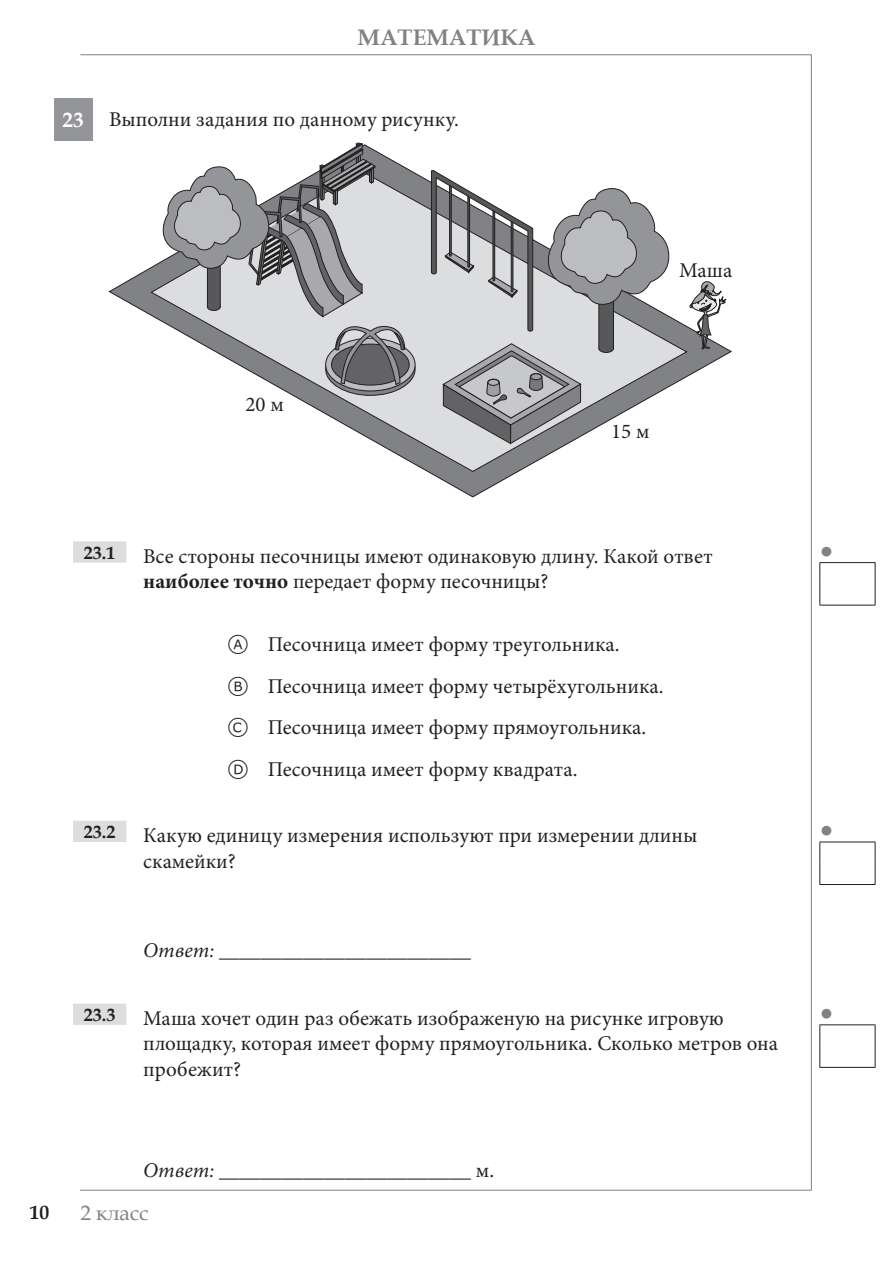
<style>
.page{position:relative;width:893px;height:1263px;background:#fff}
.page>*{position:absolute;margin:0;border:0;box-sizing:border-box;transform-origin:0 0}
.t1{font:700 22.5px "Book Antiqua";color:#808285}
.t2{font:22.5px "Arial";color:#808285}
.t3{font:21px/25.2px "Minion Pro";color:#231f20}
.t4{font:italic 21px "Minion Pro";color:#231f20}
.t5{font:21px "Book Antiqua";color:#808285}
.t6{font:700 19.5px "Book Antiqua";color:#231f20}
.t7{font:700 18px "Book Antiqua";color:#231f20}
.s1{font-family:"Book Antiqua";font-weight:700;color:#fff}
.s2{font-weight:700}
.s3{font-family:"TIMSS options";font-size:24px}
.s4{font-style:normal}
</style>
<div class="page">
<hr style="left:80px;top:54px;width:731px;height:1px;background:#808285">
<hr style="left:811px;top:54px;width:1px;height:1136px;background:#808285">
<hr style="left:80px;top:1190px;width:731px;height:1px;background:#808285">
<div style="left:54px;top:98px;width:38px;height:42px;background:#939598"></div>
<svg style="left:73px;top:541px;width:53px;height:484px"></svg>
<hr style="left:819px;top:562px;width:56px;height:1px;background:#231f20">
<svg style="left:819px;top:563px;width:1px;height:42px"></svg>
<svg style="left:875px;top:563px;width:1px;height:42px"></svg>
<hr style="left:819px;top:605px;width:56px;height:1px;background:#231f20">
<hr style="left:819px;top:842px;width:56px;height:1px;background:#231f20">
<svg style="left:819px;top:842px;width:1px;height:42px"></svg>
<svg style="left:875px;top:842px;width:1px;height:42px"></svg>
<hr style="left:819px;top:884px;width:56px;height:1px;background:#231f20">
<hr style="left:819px;top:1024px;width:56px;height:1px;background:#231f20">
<svg style="left:819px;top:1025px;width:1px;height:42px"></svg>
<svg style="left:875px;top:1025px;width:1px;height:42px"></svg>
<hr style="left:819px;top:1067px;width:56px;height:1px;background:#231f20">
<svg style="left:109px;top:167px;width:622px;height:330px"></svg>
<svg style="left:151px;top:171px;width:536px;height:300px"></svg>
<svg style="left:326px;top:343px;width:89px;height:52px"></svg>
<svg style="left:326px;top:338px;width:89px;height:53px"></svg>
<svg style="left:431px;top:170px;width:238px;height:274px"></svg>
<svg style="left:160px;top:143px;width:245px;height:241px"></svg>
<svg style="left:688px;top:279px;width:38px;height:81px"></svg>
<p class="t1" style="left:358px;top:22px;width:179px">МАТЕМАТИКА</p>
<p class="t3" style="left:63px;top:107px;width:398px"><span class="s1">23</span> Выполни задания по данному рисунку.</p>
<p class="t3" style="left:679px;top:258px;width:55px">Маша</p>
<p class="t3" style="left:245px;top:391px;width:40px">20 м</p>
<p class="t3" style="left:611px;top:419px;width:40px">15 м</p>
<p class="t7" style="left:84px;top:540px;width:33px">23.1</p>
<p class="t3" style="left:143px;top:544px;width:571px">Все стороны песочницы имеют одинаковую длину. Какой ответ <span class="s2">наиболее точно</span> передает форму песочницы?</p>
<p class="t3" style="left:228px;top:624px;width:437px;line-height:41.5px"><span class="s3">a</span> Песочница имеет форму треугольника.<br><span class="s3">b</span> Песочница имеет форму четырёхугольника. <span class="s3">c</span> Песочница имеет форму прямоугольника. <span class="s3">d</span> Песочница имеет форму квадрата.</p>
<p class="t7" style="left:84px;top:819px;width:33px">23.2</p>
<p class="t3" style="left:143px;top:823px;width:556px">Какую единицу измерения используют при измерении длины скамейки?</p>
<p class="t4" style="left:143px;top:935px;width:329px">Ответ: ________________________</p>
<p class="t7" style="left:84px;top:1002px;width:33px">23.3</p>
<p class="t3" style="left:143px;top:1006px;width:636px">Маша хочет один раз обежать изображеную на рисунке игровую площадку, которая имеет форму прямоугольника. Сколько метров она пробежит?</p>
<p class="t4" style="left:143px;top:1156px;width:352px">Ответ: ________________________ <span class="s4">м.</span></p>
<p class="t6" style="left:30px;top:1199px;width:21px">10</p>
<p class="t5" style="left:81px;top:1198px;width:70px">2 класс</p>
<p class="t2" style="left:820px;top:535px;width:15px">●</p>
<p class="t2" style="left:820px;top:814px;width:15px">●</p>
<p class="t2" style="left:820px;top:997px;width:15px">●</p>
</div>
